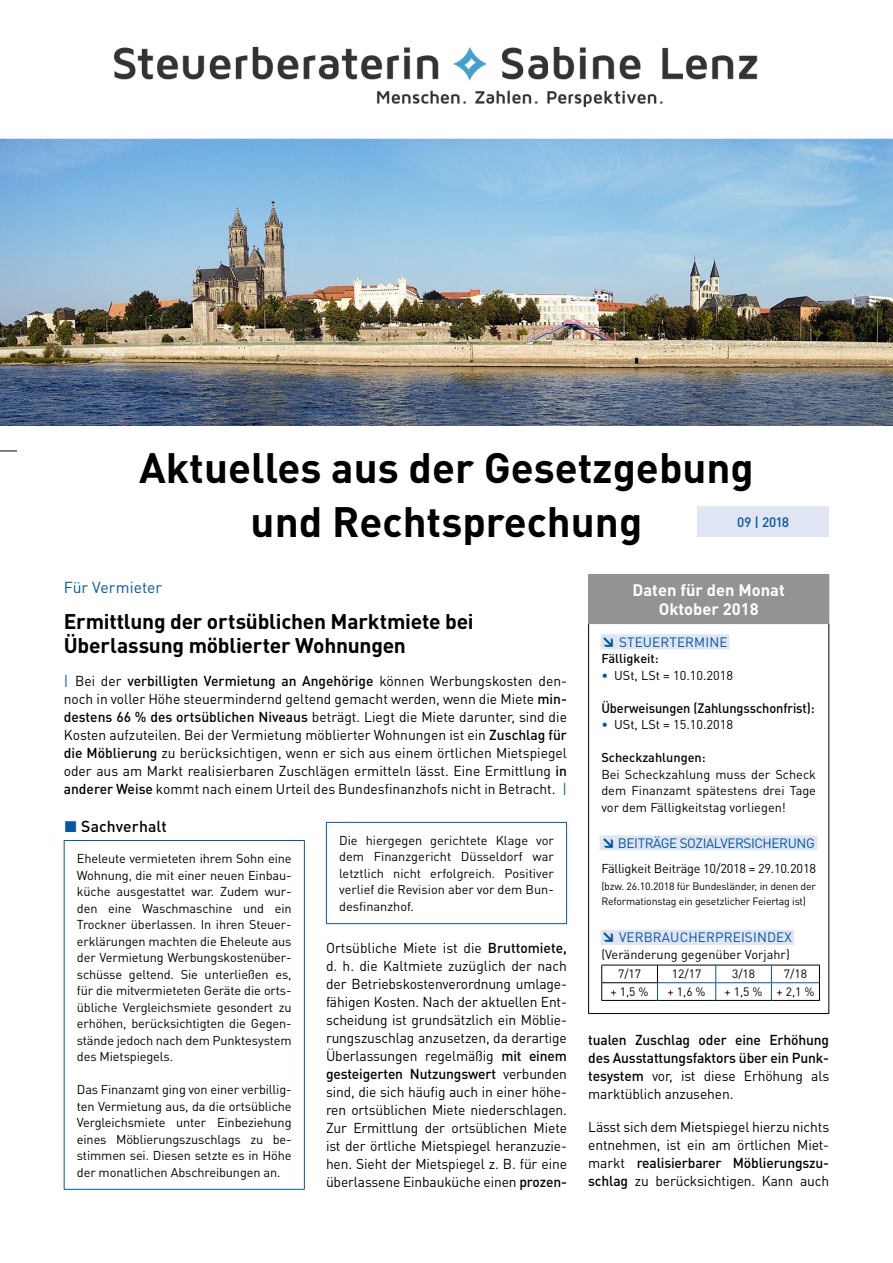
<style>
.page{position:relative;width:893px;height:1263px;background:#fff}
.page>*{position:absolute;margin:0;border:0;box-sizing:border-box;transform-origin:0 0}
.t1{font:700 42px/54px "DIN Pro";color:#000002;text-align:center}
.t2{font:700 21px/24px "DIN Pro";letter-spacing:-.01em;color:#000002}
.t3{font:700 16.5px/19.5px "DIN Pro";color:#fff;text-align:center}
.t4{font:15.75px "DIN Pro";color:#0157a2}
.t5{font:500 15.75px "DIN Pro";letter-spacing:.005em;color:#000002}
.t6{font:14.25px/18px "DIN Pro";letter-spacing:-.01em;color:#000002;text-align:justify}
.t7{font:500 14.25px/18px "DIN Pro";letter-spacing:-.01em;color:#000002;text-align:justify}
.t8{font:13.5px "DIN Pro";letter-spacing:.01em;color:#0157a2}
.t9{font:500 13.5px "DIN Pro";letter-spacing:-.005em;color:#000002;scale:.95 1}
.t10{font:13.5px "DIN Pro";letter-spacing:-.03em;color:#0157a2}
.t11{font:500 13.5px "DIN Pro";color:#0157a2}
.t12{font:12.75px/16.5px "DIN Pro";letter-spacing:-.01em;color:#000002;text-align:justify}
.t13{font:500 12.75px "DIN Pro";color:#000002}
.t14{font:12px "DIN Pro";color:#000002}
.t15{font:10.5px/15px "DIN Pro";letter-spacing:-.015em;color:#000002}
.s1{color:#0157a2}
.s2{font-weight:500}
.s3{font-weight:900}
.s4{font-weight:400}
</style>
<div class="page">
<svg style="left:0;top:451px;width:17px;height:1px"></svg>
<div style="left:697px;top:506px;width:132px;height:31px;background:#e0e5f3"></div>
<hr style="left:64px;top:840px;width:241px;height:1px;background:#0157a2">
<hr style="left:64px;top:841px;width:1px;height:348px;background:#0157a2">
<hr style="left:304px;top:841px;width:1px;height:348px;background:#0157a2">
<hr style="left:64px;top:1189px;width:241px;height:1px;background:#0157a2">
<hr style="left:326px;top:822px;width:241px;height:1px;background:#0157a2">
<hr style="left:326px;top:823px;width:1px;height:100px;background:#0157a2">
<hr style="left:566px;top:823px;width:1px;height:100px;background:#0157a2">
<hr style="left:326px;top:923px;width:241px;height:1px;background:#0157a2">
<div style="left:589px;top:574px;width:240px;height:50px;background:#929494"></div>
<hr style="left:588px;top:624px;width:1px;height:389px;background:#000002">
<hr style="left:828px;top:624px;width:1px;height:389px;background:#000002">
<hr style="left:588px;top:1013px;width:241px;height:1px;background:#000002">
<hr style="left:588px;top:574px;width:241px;height:1px;background:#929494">
<hr style="left:588px;top:575px;width:1px;height:48px;background:#929494">
<hr style="left:588px;top:623px;width:241px;height:1px;background:#929494">
<div style="left:601px;top:634px;width:129px;height:15px;background:#e0e5f3"></div>
<div style="left:600px;top:835px;width:217px;height:15px;background:#e0e5f3"></div>
<div style="left:601px;top:930px;width:193px;height:15px;background:#e0e5f3"></div>
<hr style="left:601px;top:1000px;width:56px;height:1px;background:#000002">
<hr style="left:657px;top:1000px;width:59px;height:1px;background:#000002">
<hr style="left:716px;top:1000px;width:55px;height:1px;background:#000002">
<hr style="left:771px;top:1000px;width:49px;height:1px;background:#000002">
<svg style="left:601px;top:965px;width:219px;height:35px"></svg>
<hr style="left:601px;top:982px;width:57px;height:1px;background:#000002">
<img style="left:1px;top:46px;width:892px;height:380px">
<h1 class="t1" style="left:139px;top:439px;width:616px">Aktuelles aus der Gesetzgebung und Rechtsprechung</h1>
<p class="t11" style="left:737px;top:513px;width:54px">09 | 2018</p>
<p class="t4" style="left:64px;top:577px;width:100px">Für Vermieter</p>
<h2 class="t2" style="left:64px;top:609px;width:411px">Ermittlung der ortsüblichen Marktmiete bei<br>Überlassung möblierter Wohnungen</h2>
<p class="t6" style="left:64px;top:672px;width:505px"><span class="s1">|</span> Bei der <span class="s2">verbilligten Vermietung an Angehörige</span> können Werbungskosten den&shy;noch in voller Höhe steuermindernd geltend gemacht werden, wenn die Miete <span class="s2">min&shy;destens 66 % des ortsüblichen Niveaus</span> beträgt. Liegt die Miete darunter, sind die Kosten aufzuteilen. Bei der Vermietung möblierter Wohnungen ist ein <span class="s2">Zuschlag für die Möblierung</span> zu berücksichtigen, wenn er sich aus einem örtlichen Mietspiegel oder aus am Markt realisierbaren Zuschlägen ermitteln lässt. Eine Ermittlung <span class="s2">in anderer Weise</span> kommt nach einem Urteil des Bundesfinanzhofs nicht in Betracht. <span class="s1">|</span></p>
<p class="t5" style="left:64px;top:816px;width:104px"><span class="s1">◼</span> Sachverhalt</p>
<p class="t12" style="left:77px;top:850px;width:216px">Eheleute vermieteten ihrem Sohn eine Wohnung, die mit einer neuen Einbau&shy;küche ausgestattet war. Zudem wur&shy;den eine Waschmaschine und ein Trockner überlassen. In ihren Steuer&shy;erklärungen machten die Eheleute aus der Vermietung Werbungskostenüber&shy;schüsse geltend. Sie unterließen es, für die mitvermieteten Geräte die orts&shy;übliche Vergleichsmiete gesondert zu erhöhen, berücksichtigten die Gegen&shy;stände jedoch nach dem Punktesystem des Mietspiegels.</p>
<p class="t12" style="left:77px;top:1081px;width:216px">Das Finanzamt ging von einer verbillig&shy;ten Vermietung aus, da die ortsübliche Vergleichsmiete unter Einbeziehung eines Möblierungszuschlags zu be&shy;stimmen sei. Diesen setzte es in Höhe der monatlichen Abschreibungen an.</p>
<p class="t12" style="left:339px;top:831px;width:216px">Die hiergegen gerichtete Klage vor dem Finanzgericht Düsseldorf war letztlich nicht erfolgreich. Positiver verlief die Revision aber vor dem Bun&shy;desfinanzhof.</p>
<p class="t6" style="left:326px;top:938px;width:242px">Ortsübliche Miete ist die <span class="s2">Bruttomiete, </span>d. h. die Kaltmiete zuzüglich der nach der Betriebskostenverordnung umlage&shy;fähigen Kosten. Nach der aktuellen Ent&shy;scheidung ist grundsätzlich ein Möblie&shy;rungszuschlag anzusetzen, da derartige Überlassungen regelmäßig <span class="s2">mit einem gesteigerten Nutzungswert</span> verbunden sind, die sich häufig auch in einer höhe&shy;ren ortsüblichen Miete niederschlagen.<br>Zur Ermittlung der ortsüblichen Miete ist der örtliche Mietspiegel heranzuzie&shy;hen. Sieht der Mietspiegel z. B. für eine überlassene Einbauküche einen <span class="s2">prozen-</span></p>
<p class="t3" style="left:633px;top:579px;width:154px">Daten für den Monat<br>Oktober 2018</p>
<p class="t8" style="left:601px;top:633px;width:128px"><span class="s3">↘</span> STEUERTERMINE</p>
<p class="t13" style="left:601px;top:650px;width:59px">Fälligkeit:</p>
<p class="t12" style="left:601px;top:666px;width:133px"><span class="s1">•</span> USt, LSt = 10.10.2018</p>
<p class="t9" style="left:601px;top:699px;width:226px">Überweisungen (Zahlungsschonfrist):</p>
<p class="t12" style="left:601px;top:716px;width:133px"><span class="s1">•</span> USt, LSt = 15.10.2018</p>
<p class="t13" style="left:601px;top:749px;width:106px">Scheckzahlungen:</p>
<p class="t12" style="left:601px;top:765px;width:216px">Bei Scheckzahlung muss der Scheck dem Finanzamt spätestens drei Tage vor dem Fälligkeitstag vorliegen!</p>
<p class="t10" style="left:601px;top:834px;width:215px"><span class="s3">↘</span> BEITRÄGE SOZIALVERSICHERUNG</p>
<p class="t12" style="left:601px;top:860px;width:216px">Fälligkeit Beiträge 10/2018 = 29.10.2018</p>
<p class="t15" style="left:601px;top:878px;width:216px">(bzw. 26.10.2018 für Bundesländer, in denen der<br>Reformationstag ein gesetzlicher Feiertag ist)</p>
<p class="t8" style="left:601px;top:928px;width:192px"><span class="s3">↘</span> VERBRAUCHERPREISINDEX</p>
<p class="t12" style="left:601px;top:945px;width:190px">(Veränderung gegenüber Vorjahr)</p>
<p class="t14" style="left:618px;top:966px;width:25px">7/17</p>
<p class="t14" style="left:672px;top:966px;width:31px">12/17</p>
<p class="t14" style="left:732px;top:966px;width:25px">3/18</p>
<p class="t14" style="left:784px;top:966px;width:25px">7/18</p>
<p class="t14" style="left:611px;top:984px;width:39px">+ 1,5 %</p>
<p class="t14" style="left:668px;top:984px;width:39px">+ 1,6 %</p>
<p class="t14" style="left:725px;top:984px;width:91px">+ 1,5 % + 2,1 %</p>
<p class="t7" style="left:588px;top:1030px;width:242px">tualen Zuschlag oder eine Erhöhung des Ausstattungsfaktors über ein Punk&shy;tesystem <span class="s4">vor, ist diese Erhöhung als marktüblich anzusehen.</span></p>
<p class="t6" style="left:588px;top:1117px;width:242px">Lässt sich dem Mietspiegel hierzu nichts entnehmen, ist ein am örtlichen Miet&shy;markt <span class="s2">realisierbarer Möblierungszu&shy;schlag</span> zu berücksichtigen. Kann auch</p>
</div>
